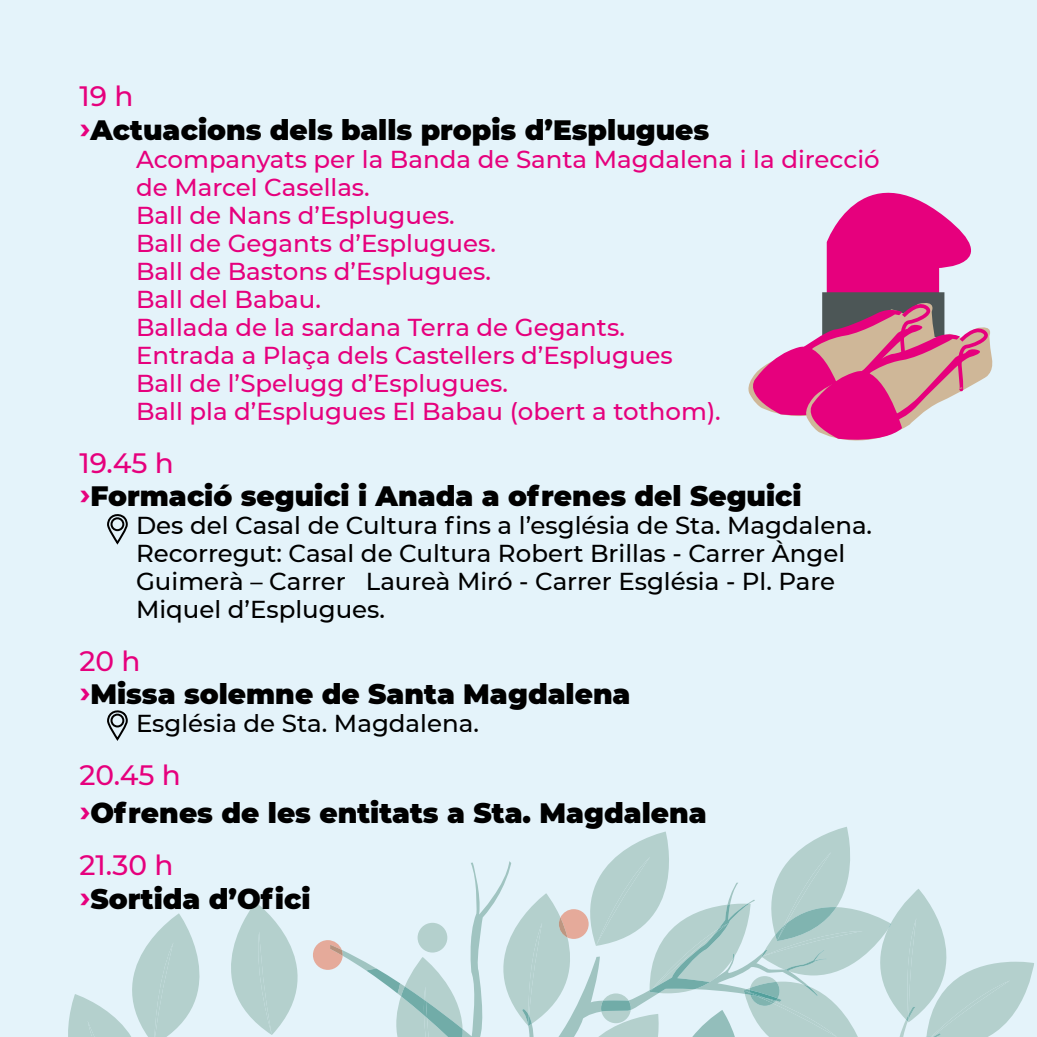
<style>
.page{position:relative;width:1037px;height:1037px;background:#e4f3fa}
.page>*{position:absolute;margin:0;border:0;box-sizing:border-box;transform-origin:0 0}
.t1{font:900 28px "Montserrat";color:#000}
.t2{font:500 28px "Montserrat";color:#e6007d}
.t3{font:500 24.4px/28px "Montserrat";color:#e6007d}
.t4{font:500 24.4px/28px "Montserrat";color:#000}
.s1{font-family:"Museo Sans Cyrl 900";font-weight:400;color:#e6007d}
</style>
<div class="page">
<svg style="left:68px;top:902px;width:275px;height:135px"></svg>
<svg style="left:366px;top:827px;width:668px;height:210px"></svg>
<svg style="left:748px;top:192px;width:245px;height:249px"></svg>
<svg style="left:107px;top:514px;width:21px;height:31px"></svg>
<svg style="left:107px;top:710px;width:21px;height:31px"></svg>
<p class="t2" style="left:79px;top:77px;width:56px">19 h</p>
<p class="t1" style="left:79px;top:109px;width:631px"><span class="s1">›</span>Actuacions dels balls propis d’Esplugues</p>
<p class="t3" style="left:136px;top:144px;width:745px">Acompanyats per la Banda de Santa Magdalena i la direcció de Marcel Casellas.</p>
<p class="t3" style="left:136px;top:200px;width:320px">Ball de Nans d’Esplugues.</p>
<p class="t3" style="left:136px;top:228px;width:361px">Ball de Gegants d’Esplugues.</p>
<p class="t3" style="left:136px;top:256px;width:356px">Ball de Bastons d’Esplugues.</p>
<p class="t3" style="left:136px;top:284px;width:186px">Ball del Babau.</p>
<p class="t3" style="left:136px;top:312px;width:490px">Ballada de la sardana Terra de Gegants.</p>
<p class="t3" style="left:136px;top:340px;width:538px">Entrada a Plaça dels Castellers d’Esplugues</p>
<p class="t3" style="left:136px;top:368px;width:373px">Ball de l’Spelugg d’Esplugues.</p>
<p class="t3" style="left:136px;top:396px;width:586px">Ball pla d’Esplugues El Babau (obert a tothom).</p>
<p class="t2" style="left:79px;top:443px;width:96px">19.45 h</p>
<p class="t1" style="left:79px;top:475px;width:724px"><span class="s1">›</span>Formació seguici i Anada a ofrenes del Seguici</p>
<p class="t4" style="left:136px;top:510px;width:737px">Des del Casal de Cultura fins a l’església de Sta. Magdalena.</p>
<p class="t4" style="left:136px;top:538px;width:710px">Recorregut: Casal de Cultura Robert Brillas - Carrer Àngel<br>Guimerà – Carrer Laureà Miró - Carrer Església - Pl. Pare<br>Miquel d’Esplugues.</p>
<p class="t2" style="left:79px;top:641px;width:63px">20 h</p>
<p class="t1" style="left:79px;top:673px;width:553px"><span class="s1">›</span>Missa solemne de Santa Magdalena</p>
<p class="t4" style="left:136px;top:708px;width:344px">Església de Sta. Magdalena.</p>
<p class="t2" style="left:79px;top:755px;width:103px">20.45 h</p>
<p class="t1" style="left:79px;top:792px;width:629px"><span class="s1">›</span>Ofrenes de les entitats a Sta. Magdalena</p>
<p class="t2" style="left:79px;top:846px;width:96px">21.30 h</p>
<p class="t1" style="left:79px;top:878px;width:233px"><span class="s1">›</span>Sortida d’Ofici</p>
</div>
